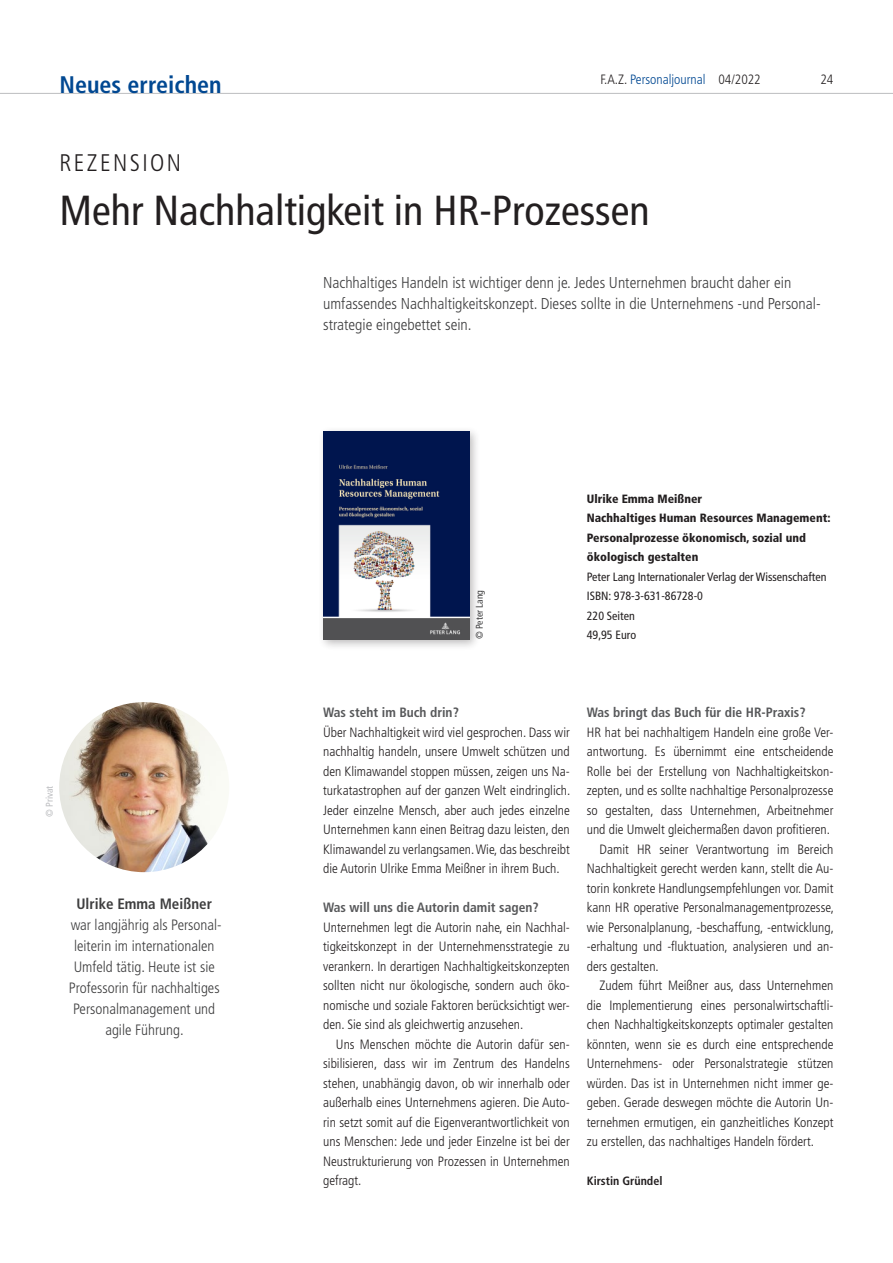
<style>
.page{position:relative;width:893px;height:1263px;background:#fff}
.page>*{position:absolute;margin:0;border:0;box-sizing:border-box;transform-origin:0 0}
.t1{font:condensed 42px "Frutiger LT Std";color:#231f20}
.t2{font:700 condensed 24px "Frutiger LT Std";color:#014892}
.t3{font:300 condensed 24px "Frutiger LT Std";letter-spacing:.1em;color:#231f20}
.t4{font:300 condensed 15.75px/21px "Frutiger LT Std";color:#3e3e3f}
.t5{font:300 condensed 15px/21px "Frutiger LT Std";color:#3e3e3f;text-align:center}
.t6{font:700 condensed 15px "Frutiger LT Std";color:#3e3e3f}
.t7{font:300 condensed 13.5px/19.5px "Frutiger LT Std";color:#231f20;text-align:justify}
.t8{font:700 condensed 13.5px "Frutiger LT Std";color:#57585a}
.t9{font:300 condensed 13.5px "Frutiger LT Std";color:#014892}
.t10{font:900 condensed 12px/19.5px "Frutiger LT Std";color:#231f20}
.t11{font:condensed 12px/19.5px "Frutiger LT Std";color:#231f20}
.t12{font:700 condensed 12px "Frutiger LT Std";color:#231f20}
.t13{font:condensed 9.75px "Frutiger LT Std";color:#3e3e3f}
.t14{font:condensed 9.75px "Frutiger LT Std";color:#bcbdc0}
.s1{color:#231f20}
</style>
<div class="page">
<hr style="left:0;top:93px;width:893px;height:1px;background:#bcbdc0">
<div style="left:318px;top:426px;width:163px;height:224px;background:#231f20;opacity:.3"></div>
<img style="left:323px;top:432px;width:146px;height:207px">
<img style="left:59px;top:702px;width:170px;height:170px;border-radius:85px">
<h2 class="t2" style="left:60px;top:70px;width:164px">Neues erreichen</h2>
<p class="t9" style="left:600px;top:72px;width:162px"><span class="s1">F.A.Z.</span> Personaljournal <span class="s1">04/2022</span></p>
<p class="t7" style="left:820px;top:70px;width:14px">24</p>
<h2 class="t3" style="left:60px;top:149px;width:123px">REZENSION</h2>
<h1 class="t1" style="left:60px;top:185px;width:592px">Mehr Nachhaltigkeit in HR-Prozessen</h1>
<p class="t4" style="left:323px;top:272px;width:499px">Nachhaltiges Handeln ist wichtiger denn je. Jedes Unternehmen braucht daher ein umfassendes Nachhaltigkeitskonzept. Dieses sollte in die Unternehmens -und Personal&shy;strategie eingebettet sein.</p>
<p class="t14" style="left:44px;top:817px;width:33px;rotate:-90deg">© Privat</p>
<p class="t6" style="left:76px;top:895px;width:137px">Ulrike Emma Meißner</p>
<p class="t5" style="left:69px;top:915px;width:154px">war langjährig als Personal&shy;leiterin im internationalen<br>Umfeld tätig. Heute ist sie<br>Professorin für nachhaltiges<br>Personalmanagement und agile Führung.</p>
<p class="t13" style="left:474px;top:639px;width:51px;rotate:-90deg">© Peter Lang</p>
<p class="t10" style="left:587px;top:489px;width:245px">Ulrike Emma Meißner<br>Nachhaltiges Human Resources Management:<br>Personalprozesse ökonomisch, sozial und ökologisch gestalten</p>
<p class="t11" style="left:587px;top:567px;width:241px">Peter Lang Internationaler Verlag der Wissenschaften<br>ISBN: 978-3-631-86728-0<br>220 Seiten</p>
<p class="t11" style="left:587px;top:625px;width:51px">49,95 Euro</p>
<p class="t8" style="left:323px;top:704px;width:137px">Was steht im Buch drin?</p>
<p class="t7" style="left:323px;top:722px;width:249px">Über Nachhaltigkeit wird viel gesprochen. Dass wir nachhaltig handeln, unsere Umwelt schützen und den Klimawandel stoppen müssen, zeigen uns Na&shy;turkatastrophen auf der ganzen Welt eindringlich.<br>Jeder einzelne Mensch, aber auch jedes einzelne Unternehmen kann einen Beitrag dazu leisten, den Klimawandel zu verlangsamen. Wie, das beschreibt die Autorin Ulrike Emma Meißner in ihrem Buch.</p>
<p class="t8" style="left:323px;top:899px;width:217px">Was will uns die Autorin damit sagen?</p>
<p class="t7" style="left:323px;top:917px;width:248px">Unternehmen legt die Autorin nahe, ein Nachhal&shy;tigkeitskonzept in der Unternehmensstrategie zu verankern. In derartigen Nachhaltigkeitskonzepten sollten nicht nur ökologische, sondern auch öko&shy;nomische und soziale Faktoren berücksichtigt wer&shy;den. Sie sind als gleichwertig anzusehen.</p>
<p class="t7" style="left:323px;top:1034px;width:248px;text-indent:13px">Uns Menschen möchte die Autorin dafür sen&shy;sibilisieren, dass wir im Zentrum des Handelns stehen, unabhängig davon, ob wir innerhalb oder außerhalb eines Unternehmens agieren. Die Auto&shy;rin setzt somit auf die Eigenverantwortlichkeit von uns Menschen: Jede und jeder Einzelne ist bei der Neustrukturierung von Prozessen in Unternehmen gefragt.</p>
<p class="t8" style="left:587px;top:704px;width:220px">Was bringt das Buch für die HR-Praxis?</p>
<p class="t7" style="left:587px;top:722px;width:248px">HR hat bei nachhaltigem Handeln eine große Ver-</p>
<p class="t7" style="left:587px;top:742px;width:248px">antwortung. Es übernimmt eine entscheidende</p>
<p class="t7" style="left:587px;top:761px;width:248px">Rolle bei der Erstellung von Nachhaltigkeitskon-</p>
<p class="t7" style="left:587px;top:781px;width:248px">zepten, und es sollte nachhaltige Personalprozesse</p>
<p class="t7" style="left:587px;top:800px;width:248px">so gestalten, dass Unternehmen, Arbeitnehmer</p>
<p class="t7" style="left:587px;top:820px;width:245px">und die Umwelt gleichermaßen davon profitieren.</p>
<p class="t7" style="left:600px;top:839px;width:235px">Damit HR seiner Verantwortung im Bereich</p>
<p class="t7" style="left:587px;top:859px;width:248px">Nachhaltigkeit gerecht werden kann, stellt die Au-</p>
<p class="t7" style="left:587px;top:878px;width:248px">torin konkrete Handlungsempfehlungen vor. Damit</p>
<p class="t7" style="left:587px;top:898px;width:249px">kann HR operative Personalmanagementprozesse,</p>
<p class="t7" style="left:587px;top:917px;width:249px">wie Personalplanung, -beschaffung, -entwicklung,</p>
<p class="t7" style="left:587px;top:937px;width:248px">-erhaltung und -fluktuation, analysieren und an-</p>
<p class="t7" style="left:587px;top:956px;width:73px">ders gestalten.</p>
<p class="t7" style="left:600px;top:976px;width:235px">Zudem führt Meißner aus, dass Unternehmen</p>
<p class="t7" style="left:587px;top:995px;width:248px">die Implementierung eines personalwirtschaftli-</p>
<p class="t7" style="left:587px;top:1015px;width:248px">chen Nachhaltigkeitskonzepts optimaler gestalten</p>
<p class="t7" style="left:587px;top:1034px;width:248px">könnten, wenn sie es durch eine entsprechende</p>
<p class="t7" style="left:587px;top:1054px;width:248px">Unternehmens- oder Personalstrategie stützen</p>
<p class="t7" style="left:587px;top:1073px;width:248px">würden. Das ist in Unternehmen nicht immer ge-</p>
<p class="t7" style="left:587px;top:1093px;width:248px">geben. Gerade deswegen möchte die Autorin Un-</p>
<p class="t7" style="left:587px;top:1112px;width:248px">ternehmen ermutigen, ein ganzheitliches Konzept</p>
<p class="t7" style="left:587px;top:1132px;width:229px">zu erstellen, das nachhaltiges Handeln fördert.</p>
<p class="t12" style="left:587px;top:1174px;width:77px">Kirstin Gründel</p>
</div>
